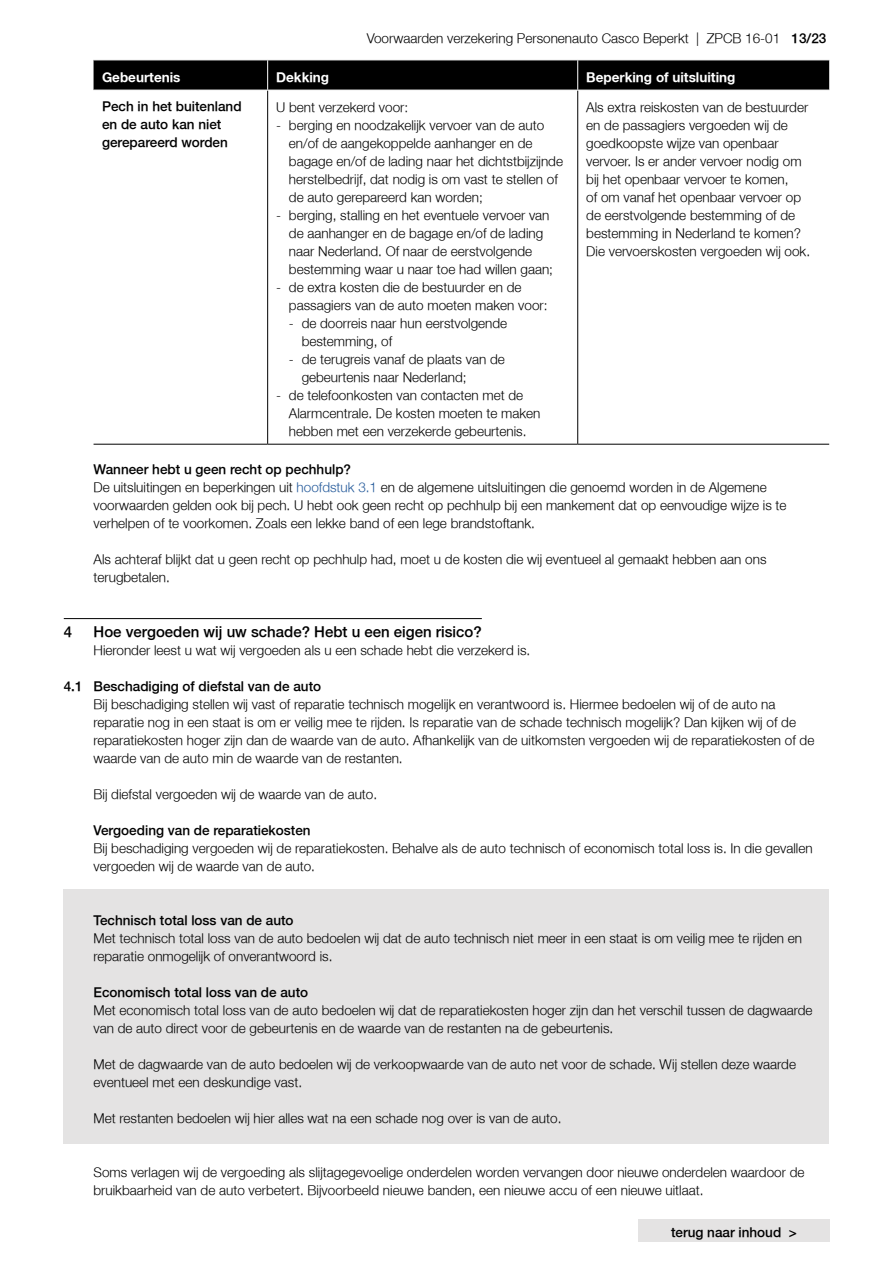
<style>
.page{position:relative;width:893px;height:1263px;background:#fff}
.page>*{position:absolute;margin:0;border:0;box-sizing:border-box;transform-origin:0 0}
.t1{font:300 15px "Fortis Helvetica";color:#000}
.t2{font:300 13.5px/18px "Fortis Helvetica";color:#000}
.t3{font:300 13.5px/18px "Fortis Helvetica";color:#000}
.t4{font:700 13.5px "Fortis Helvetica";color:#fff}
.s1{font-style:inherit}
.s2{color:#265b9b}
</style>
<div class="page">
<div style="left:638px;top:1219px;width:192px;height:23px;background:#e4e3e3"></div>
<hr style="left:64px;top:618px;width:418px;height:1px;background:#000">
<div style="left:64px;top:889px;width:765px;height:20px;background:#e4e3e3"></div>
<div style="left:64px;top:907px;width:765px;height:21px;background:#e4e3e3"></div>
<div style="left:64px;top:925px;width:765px;height:38px;background:#e4e3e3"></div>
<div style="left:64px;top:961px;width:765px;height:20px;background:#e4e3e3"></div>
<div style="left:64px;top:979px;width:765px;height:21px;background:#e4e3e3"></div>
<div style="left:64px;top:997px;width:765px;height:38px;background:#e4e3e3"></div>
<div style="left:64px;top:1033px;width:765px;height:20px;background:#e4e3e3"></div>
<div style="left:64px;top:1051px;width:765px;height:38px;background:#e4e3e3"></div>
<div style="left:64px;top:1087px;width:765px;height:20px;background:#e4e3e3"></div>
<div style="left:64px;top:1105px;width:765px;height:20px;background:#e4e3e3"></div>
<div style="left:64px;top:1123px;width:765px;height:20px;background:#e4e3e3"></div>
<div style="left:94px;top:61px;width:735px;height:29px;background:#000"></div>
<hr style="left:267px;top:90px;width:1px;height:354px;background:#000">
<hr style="left:577px;top:90px;width:1px;height:354px;background:#000">
<hr style="left:94px;top:444px;width:174px;height:1px;background:#000">
<hr style="left:268px;top:444px;width:310px;height:1px;background:#000">
<hr style="left:578px;top:444px;width:251px;height:1px;background:#000">
<hr style="left:267px;top:60px;width:1px;height:30px;background:#fff">
<hr style="left:577px;top:60px;width:1px;height:30px;background:#fff">
<hr style="left:94px;top:90px;width:174px;height:1px;background:#fff">
<hr style="left:268px;top:90px;width:310px;height:1px;background:#fff">
<p class="t2" style="left:367px;top:30px;width:461px">Voorwaarden verzekering Personenauto Casco Beperkt | ZPCB 16-01 <span class="s1">13/23</span></p>
<p class="t4" style="left:102px;top:71px;width:80px">Gebeurtenis</p>
<p class="t4" style="left:276px;top:71px;width:54px">Dekking</p>
<p class="t4" style="left:586px;top:71px;width:151px">Beperking of uitsluiting</p>
<p class="t3" style="left:102px;top:98px;width:141px">Pech in het buitenland en de auto kan niet gerepareerd worden</p>
<p class="t2" style="left:276px;top:99px;width:134px">U bent verzekerd voor:</p>
<p class="t2" style="left:586px;top:99px;width:225px">Als extra reiskosten van de bestuurder en de passagiers vergoeden wij de goedkoopste wijze van openbaar vervoer. Is er ander vervoer nodig om bij het openbaar vervoer te komen,<br>of om vanaf het openbaar vervoer op de eerstvolgende bestemming of de bestemming in Nederland te komen?<br>Die vervoerskosten vergoeden wij ook.</p>
<p class="t2" style="left:289px;top:117px;width:276px;text-indent:-13px">- berging en noodzakelijk vervoer van de auto en/of de aangekoppelde aanhanger en de bagage en/of de lading naar het dichtstbijzijnde herstelbedrijf, dat nodig is om vast te stellen of de auto gerepareerd kan worden;</p>
<p class="t2" style="left:289px;top:207px;width:266px;text-indent:-13px">- berging, stalling en het eventuele vervoer van de aanhanger en de bagage en/of de lading naar Nederland. Of naar de eerstvolgende bestemming waar u naar toe had willen gaan;</p>
<p class="t2" style="left:289px;top:279px;width:260px;text-indent:-13px">- de extra kosten die de bestuurder en de passagiers van de auto moeten maken voor:</p>
<p class="t2" style="left:302px;top:315px;width:207px;text-indent:-13px">- de doorreis naar hun eerstvolgende bestemming, of</p>
<p class="t2" style="left:302px;top:351px;width:205px;text-indent:-13px">- de terugreis vanaf de plaats van de gebeurtenis naar Nederland;</p>
<p class="t2" style="left:289px;top:387px;width:253px;text-indent:-13px">- de telefoonkosten van contacten met de<br>Alarmcentrale. De kosten moeten te maken hebben met een verzekerde gebeurtenis.</p>
<p class="t2" style="left:94px;top:461px;width:695px"><span class="s1">Wanneer hebt u geen recht op pechhulp?<br></span>De uitsluitingen en beperkingen uit <span class="s2">hoofdstuk 3.1</span> en de algemene uitsluitingen die genoemd worden in de Algemene voorwaarden gelden ook bij pech. U hebt ook geen recht op pechhulp bij een mankement dat op eenvoudige wijze is te verhelpen of te voorkomen. Zoals een lekke band of een lege brandstoftank.</p>
<p class="t2" style="left:94px;top:551px;width:674px">Als achteraf blijkt dat u geen recht op pechhulp had, moet u de kosten die wij eventueel al gemaakt hebben aan ons terugbetalen.</p>
<p class="t1" style="left:64px;top:625px;width:10px">4</p>
<p class="t1" style="left:94px;top:625px;width:390px">Hoe vergoeden wij uw schade? Hebt u een eigen risico?</p>
<p class="t2" style="left:94px;top:642px;width:438px">Hieronder leest u wat wij vergoeden als u een schade hebt die verzekerd is.</p>
<p class="t3" style="left:64px;top:678px;width:259px">4.1 Beschadiging of diefstal van de auto</p>
<p class="t2" style="left:94px;top:696px;width:722px">Bij beschadiging stellen wij vast of reparatie technisch mogelijk en verantwoord is. Hiermee bedoelen wij of de auto na reparatie nog in een staat is om er veilig mee te rijden. Is reparatie van de schade technisch mogelijk? Dan kijken wij of de reparatiekosten hoger zijn dan de waarde van de auto. Afhankelijk van de uitkomsten vergoeden wij de reparatiekosten of de waarde van de auto min de waarde van de restanten.</p>
<p class="t2" style="left:94px;top:786px;width:285px">Bij diefstal vergoeden wij de waarde van de auto.</p>
<p class="t3" style="left:94px;top:822px;width:219px">Vergoeding van de reparatiekosten</p>
<p class="t2" style="left:94px;top:840px;width:720px">Bij beschadiging vergoeden wij de reparatiekosten. Behalve als de auto technisch of economisch total loss is. In die gevallen vergoeden wij de waarde van de auto.</p>
<p class="t3" style="left:94px;top:912px;width:202px">Technisch total loss van de auto</p>
<p class="t2" style="left:94px;top:930px;width:710px">Met technisch total loss van de auto bedoelen wij dat de auto technisch niet meer in een staat is om veilig mee te rijden en reparatie onmogelijk of onverantwoord is.</p>
<p class="t3" style="left:94px;top:984px;width:216px">Economisch total loss van de auto</p>
<p class="t2" style="left:94px;top:1002px;width:720px">Met economisch total loss van de auto bedoelen wij dat de reparatiekosten hoger zijn dan het verschil tussen de dagwaarde van de auto direct voor de gebeurtenis en de waarde van de restanten na de gebeurtenis.</p>
<p class="t2" style="left:94px;top:1056px;width:704px">Met de dagwaarde van de auto bedoelen wij de verkoopwaarde van de auto net voor de schade. Wij stellen deze waarde eventueel met een deskundige vast.</p>
<p class="t2" style="left:94px;top:1110px;width:469px">Met restanten bedoelen wij hier alles wat na een schade nog over is van de auto.</p>
<p class="t2" style="left:94px;top:1164px;width:712px">Soms verlagen wij de vergoeding als slijtagegevoelige onderdelen worden vervangen door nieuwe onderdelen waardoor de bruikbaarheid van de auto verbetert. Bijvoorbeeld nieuwe banden, een nieuwe accu of een nieuwe uitlaat.</p>
<p class="t3" style="left:671px;top:1224px;width:127px">terug naar inhoud &gt;</p>
</div>
